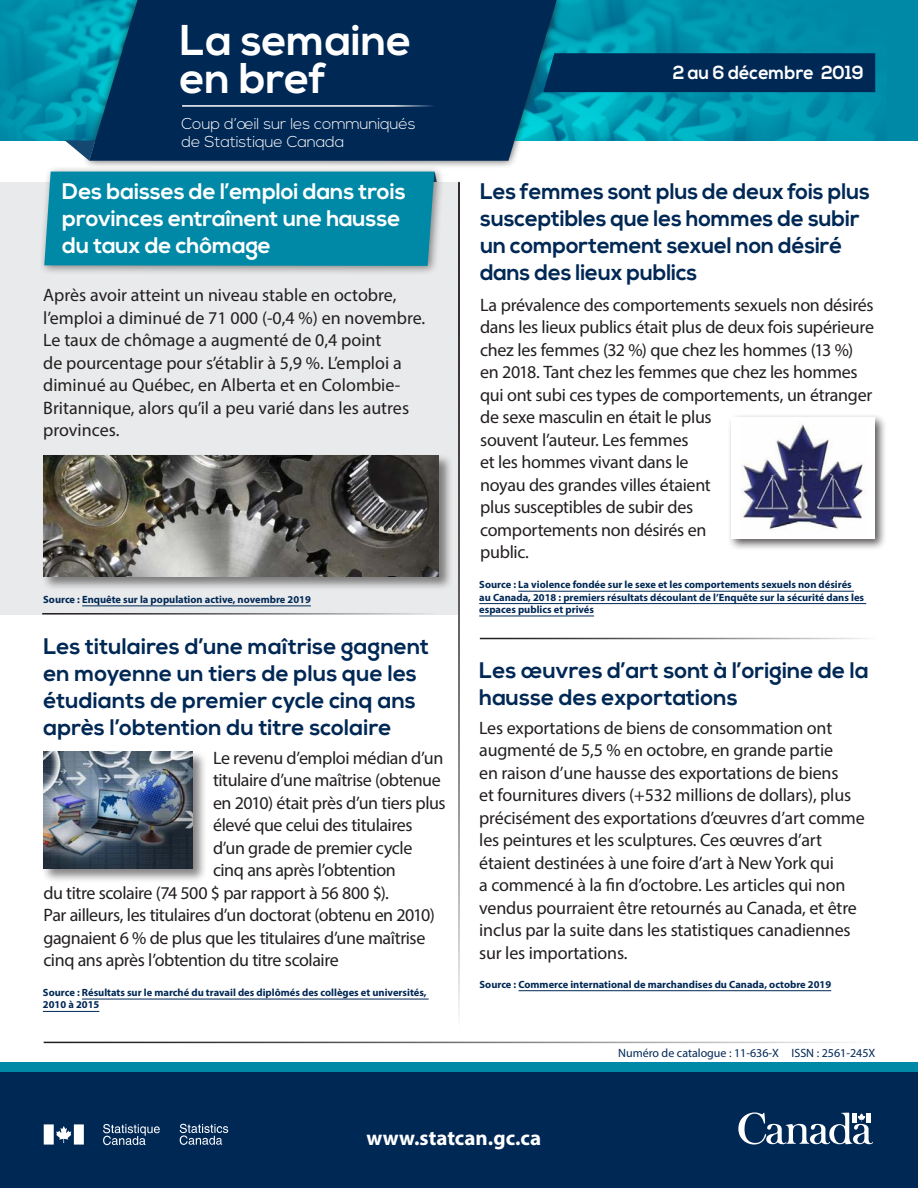
<style>
.page{position:relative;width:918px;height:1188px;background:#fff}
.page>*{position:absolute;margin:0;border:0;box-sizing:border-box;transform-origin:0 0}
.t1{font:700 42.9px/37.5px "Nexa";color:#fff}
.t2{font:700 22.5px/27px "Nexa";color:#002855}
.t3{font:700 22.5px/27px "Nexa";letter-spacing:-.01em;color:#fff}
.t4{font:700 21px "Myriad Pro";color:#fff}
.t5{font:700 18.9px "Nexa";color:#fff;scale:.94 1}
.t6{font:18px/22.5px "Myriad Pro";letter-spacing:-.015em;color:#231f20}
.t7{font:300 15.75px/18.8px "Nexa";letter-spacing:-.01em;color:#fff}
.t8{font:12px "Myriad Pro";color:#002855}
.t9{font:700 10.5px/12.5px "Myriad Pro";color:#002855}
</style>
<div class="page">
<div style="left:0;top:1072px;width:918px;height:116px;background:#002855"></div>
<div style="left:0;top:0;width:918px;height:140px;background:#0089a6"></div>
<img style="left:564px;top:0;width:312px;height:140px">
<img style="left:4px;top:0;width:78px;height:140px">
<div style="left:82px;top:0;width:482px;height:169px;background:#231f20;opacity:.75"></div>
<svg style="left:89px;top:0;width:468px;height:161px;background:#03345e"></svg>
<hr style="left:182px;top:105px;width:264px;height:2px;background:#fff">
<svg style="left:738px;top:1112px;width:135px;height:33px"></svg>
<svg style="left:44px;top:1124px;width:40px;height:21px"></svg>
<svg style="left:180px;top:1124px;width:48px;height:21px"></svg>
<svg style="left:103px;top:1124px;width:57px;height:21px"></svg>
<div style="left:543px;top:53px;width:332px;height:39px;background:#002855"></div>
<div style="left:0;top:1062px;width:918px;height:10px;background:#0089a6"></div>
<hr style="left:44px;top:1042px;width:830px;height:1px;background:#231f20">
<svg style="left:65px;top:140px;width:30px;height:21px"></svg>
<div style="left:0;top:182px;width:458px;height:433px;background:#e9eaeb"></div>
<div style="left:39px;top:166px;width:405px;height:110px;background:#231f20;opacity:.5"></div>
<div style="left:44px;top:172px;width:397px;height:94px;background:#0089a6"></div>
<hr style="left:519px;top:990px;width:312px;height:1px;background:#002855">
<hr style="left:518px;top:591px;width:336px;height:1px;background:#002855">
<hr style="left:479px;top:603px;width:387px;height:1px;background:#002855">
<hr style="left:479px;top:616px;width:115px;height:1px;background:#002855">
<hr style="left:82px;top:999px;width:347px;height:1px;background:#002855">
<hr style="left:43px;top:1011px;width:56px;height:1px;background:#002855">
<hr style="left:458px;top:182px;width:2px;height:846px;background:#231f20">
<hr style="left:480px;top:638px;width:398px;height:1px;background:#231f20">
<hr style="left:42px;top:613px;width:395px;height:2px;background:#231f20">
<hr style="left:82px;top:606px;width:229px;height:1px;background:#002855">
<div style="left:42px;top:454px;width:411px;height:137px;background:#231f20;opacity:.55"></div>
<img style="left:43px;top:455px;width:395px;height:121px">
<div style="left:42px;top:750px;width:165px;height:133px;background:#231f20;opacity:.55"></div>
<img style="left:43px;top:752px;width:150px;height:116px">
<div style="left:727px;top:413px;width:160px;height:138px;background:#231f20;opacity:.75"></div>
<img style="left:731px;top:417px;width:144px;height:121px">
<h1 class="t1" style="left:180px;top:23px;width:233px">La semaine en bref</h1>
<p class="t7" style="left:182px;top:115px;width:236px">Coup d’oeil sur les communiqués de Statistique Canada</p>
<p class="t3" style="left:62px;top:178px;width:345px">Des baisses de l’emploi dans trois provinces entraînent une hausse du taux de chômage</p>
<p class="t6" style="left:43px;top:284px;width:384px">Après avoir atteint un niveau stable en octobre, l’emploi a diminué de 71 000 (-0,4 %) en novembre.<br>Le taux de chômage a augmenté de 0,4 point<br>de pourcentage pour s’établir à 5,9 %. L’emploi a diminué au Québec, en Alberta et en Colombie-Britannique, alors qu’il a peu varié dans les autres provinces.</p>
<p class="t9" style="left:43px;top:593px;width:269px">Source : Enquête sur la population active, novembre 2019</p>
<p class="t2" style="left:43px;top:633px;width:387px">Les titulaires d’une maîtrise gagnent en moyenne un tiers de plus que les étudiants de premier cycle cinq ans après l’obtention du titre scolaire</p>
<p class="t6" style="left:213px;top:746px;width:232px">Le revenu d’emploi médian d’un</p>
<p class="t6" style="left:213px;top:769px;width:229px">titulaire d’une maîtrise (obtenue</p>
<p class="t6" style="left:213px;top:791px;width:234px">en 2010) était près d’un tiers plus</p>
<p class="t6" style="left:213px;top:814px;width:201px">élevé que celui des titulaires</p>
<p class="t6" style="left:213px;top:836px;width:201px">d’un grade de premier cycle</p>
<p class="t6" style="left:213px;top:859px;width:184px">cinq ans après l’obtention</p>
<p class="t6" style="left:43px;top:881px;width:347px">du titre scolaire (74 500 $ par rapport à 56 800 $).</p>
<p class="t6" style="left:43px;top:904px;width:393px">Par ailleurs, les titulaires d’un doctorat (obtenu en 2010)</p>
<p class="t6" style="left:43px;top:926px;width:383px">gagnaient 6 % de plus que les titulaires d’une maîtrise</p>
<p class="t6" style="left:43px;top:949px;width:297px">cinq ans après l’obtention du titre scolaire</p>
<p class="t9" style="left:43px;top:986px;width:385px">Source : Résultats sur le marché du travail des diplômés des collèges et universités,<br>2010 à 2015</p>
<p class="t5" style="left:673px;top:62px;width:205px">2 au 6 décembre 2019</p>
<p class="t2" style="left:480px;top:178px;width:391px">Les femmes sont plus de deux fois plus susceptibles que les hommes de subir un comportement sexuel non désiré dans des lieux publics</p>
<p class="t6" style="left:480px;top:293px;width:395px">La prévalence des comportements sexuels non désirés dans les lieux publics était plus de deux fois supérieure chez les femmes (32 %) que chez les hommes (13 %) en 2018. Tant chez les femmes que chez les hommes qui ont subi ces types de comportements, un étranger de sexe masculin en était le plus<br>souvent l’auteur. Les femmes<br>et les hommes vivant dans le<br>noyau des grandes villes étaient<br>plus susceptibles de subir des<br>comportements non désirés en<br>public.</p>
<p class="t9" style="left:479px;top:578px;width:386px">Source : La violence fondée sur le sexe et les comportements sexuels non désirés au Canada, 2018 : premiers résultats découlant de l’Enquête sur la sécurité dans les espaces publics et privés</p>
<p class="t2" style="left:479px;top:658px;width:391px">Les œuvres d’art sont à l’origine de la hausse des exportations</p>
<p class="t6" style="left:479px;top:716px;width:387px">Les exportations de biens de consommation ont augmenté de 5,5 % en octobre, en grande partie<br>en raison d’une hausse des exportations de biens<br>et fournitures divers (+532 millions de dollars), plus précisément des exportations d’œuvres d’art comme les peintures et les sculptures. Ces œuvres d’art étaient destinées à une foire d’art à New York qui<br>a commencé à la fin d’octobre. Les articles qui non vendus pourraient être retournés au Canada, et être inclus par la suite dans les statistiques canadiennes sur les importations.</p>
<p class="t9" style="left:480px;top:978px;width:353px">Source : Commerce international de marchandises du Canada, octobre 2019</p>
<p class="t8" style="left:618px;top:1045px;width:259px">Numéro de catalogue : 11-636-X ISSN : 2561-245X</p>
<p class="t4" style="left:367px;top:1125px;width:176px">www.statcan.gc.ca</p>
</div>
